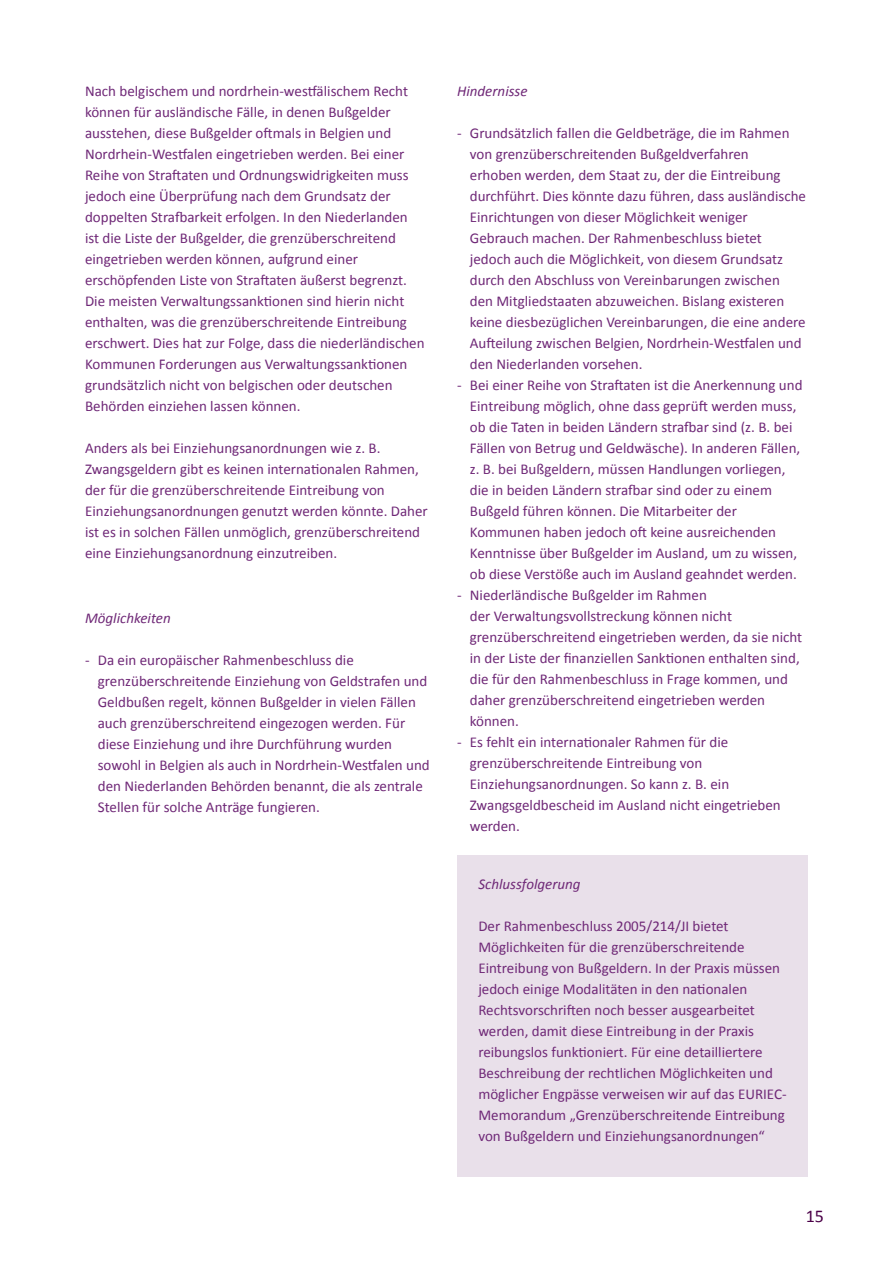
<style>
.page{position:relative;width:893px;height:1263px;background:#fff}
.page>*{position:absolute;margin:0;border:0;box-sizing:border-box;transform-origin:0 0}
.t1{font:18px "Calibri";color:#4b0048}
.t2{font:15px/21px "Calibri";color:#6f2877}
.t3{font:italic 15px "Calibri";color:#6f2877}
</style>
<div class="page">
<div style="left:457px;top:855px;width:351px;height:322px;background:#e9e0ea"></div>
<p class="t2" style="left:85px;top:80px;width:341px">Nach belgischem und nordrhein-westfälischem Recht können für ausländische Fälle, in denen Bußgelder ausstehen, diese Bußgelder oftmals in Belgien und Nordrhein-Westfalen eingetrieben werden. Bei einer Reihe von Straftaten und Ordnungswidrigkeiten muss jedoch eine Überprüfung nach dem Grundsatz der doppelten Strafbarkeit erfolgen. In den Niederlanden ist die Liste der Bußgelder, die grenzüberschreitend eingetrieben werden können, aufgrund einer erschöpfenden Liste von Straftaten äußerst begrenzt.<br>Die meisten Verwaltungssanktionen sind hierin nicht enthalten, was die grenzüberschreitende Eintreibung erschwert. Dies hat zur Folge, dass die niederländischen Kommunen Forderungen aus Verwaltungssanktionen grundsätzlich nicht von belgischen oder deutschen Behörden einziehen lassen können.</p>
<p class="t2" style="left:85px;top:437px;width:344px">Anders als bei Einziehungsanordnungen wie z. B.<br>Zwangsgeldern gibt es keinen internationalen Rahmen, der für die grenzüberschreitende Eintreibung von Einziehungsanordnungen genutzt werden könnte. Daher ist es in solchen Fällen unmöglich, grenzüberschreitend eine Einziehungsanordnung einzutreiben.</p>
<p class="t3" style="left:85px;top:608px;width:87px">Möglichkeiten</p>
<p class="t2" style="left:98px;top:649px;width:334px;text-indent:-13px">- Da ein europäischer Rahmenbeschluss die grenzüberschreitende Einziehung von Geldstrafen und Geldbußen regelt, können Bußgelder in vielen Fällen auch grenzüberschreitend eingezogen werden. Für diese Einziehung und ihre Durchführung wurden sowohl in Belgien als auch in Nordrhein-Westfalen und den Niederlanden Behörden benannt, die als zentrale Stellen für solche Anträge fungieren.</p>
<p class="t3" style="left:457px;top:81px;width:72px">Hindernisse</p>
<p class="t2" style="left:470px;top:122px;width:338px;text-indent:-13px">- Grundsätzlich fallen die Geldbeträge, die im Rahmen von grenzüberschreitenden Bußgeldverfahren<br>erhoben werden, dem Staat zu, der die Eintreibung durchführt. Dies könnte dazu führen, dass ausländische Einrichtungen von dieser Möglichkeit weniger Gebrauch machen. Der Rahmenbeschluss bietet jedoch auch die Möglichkeit, von diesem Grundsatz durch den Abschluss von Vereinbarungen zwischen den Mitgliedstaaten abzuweichen. Bislang existeren keine diesbezüglichen Vereinbarungen, die eine andere Aufteilung zwischen Belgien, Nordrhein-Westfalen und den Niederlanden vorsehen.</p>
<p class="t2" style="left:470px;top:374px;width:334px;text-indent:-13px">- Bei einer Reihe von Straftaten ist die Anerkennung und Eintreibung möglich, ohne dass geprüft werden muss, ob die Taten in beiden Ländern strafbar sind (z. B. bei Fällen von Betrug und Geldwäsche). In anderen Fällen, z. B. bei Bußgeldern, müssen Handlungen vorliegen, die in beiden Ländern strafbar sind oder zu einem Bußgeld führen können. Die Mitarbeiter der Kommunen haben jedoch oft keine ausreichenden Kenntnisse über Bußgelder im Ausland, um zu wissen, ob diese Verstöße auch im Ausland geahndet werden.</p>
<p class="t2" style="left:470px;top:584px;width:334px;text-indent:-13px">- Niederländische Bußgelder im Rahmen<br>der Verwaltungsvollstreckung können nicht grenzüberschreitend eingetrieben werden, da sie nicht in der Liste der finanziellen Sanktionen enthalten sind, die für den Rahmenbeschluss in Frage kommen, und daher grenzüberschreitend eingetrieben werden können.</p>
<p class="t2" style="left:470px;top:731px;width:312px;text-indent:-13px">- Es fehlt ein internationaler Rahmen für die grenzüberschreitende Eintreibung von Einziehungsanordnungen. So kann z. B. ein Zwangsgeldbescheid im Ausland nicht eingetrieben werden.</p>
<p class="t3" style="left:478px;top:873px;width:104px">Schlussfolgerung</p>
<p class="t2" style="left:478px;top:915px;width:310px">Der Rahmenbeschluss 2005/214/JI bietet Möglichkeiten für die grenzüberschreitende Eintreibung von Bußgeldern. In der Praxis müssen jedoch einige Modalitäten in den nationalen Rechtsvorschriften noch besser ausgearbeitet werden, damit diese Eintreibung in der Praxis reibungslos funktioniert. Für eine detailliertere Beschreibung der rechtlichen Möglichkeiten und möglicher Engpässe verweisen wir auf das EURIEC-Memorandum „Grenzüberschreitende Eintreibung von Bußgeldern und Einziehungsanordnungen“</p>
<p class="t1" style="left:806px;top:1204px;width:20px">15</p>
</div>
